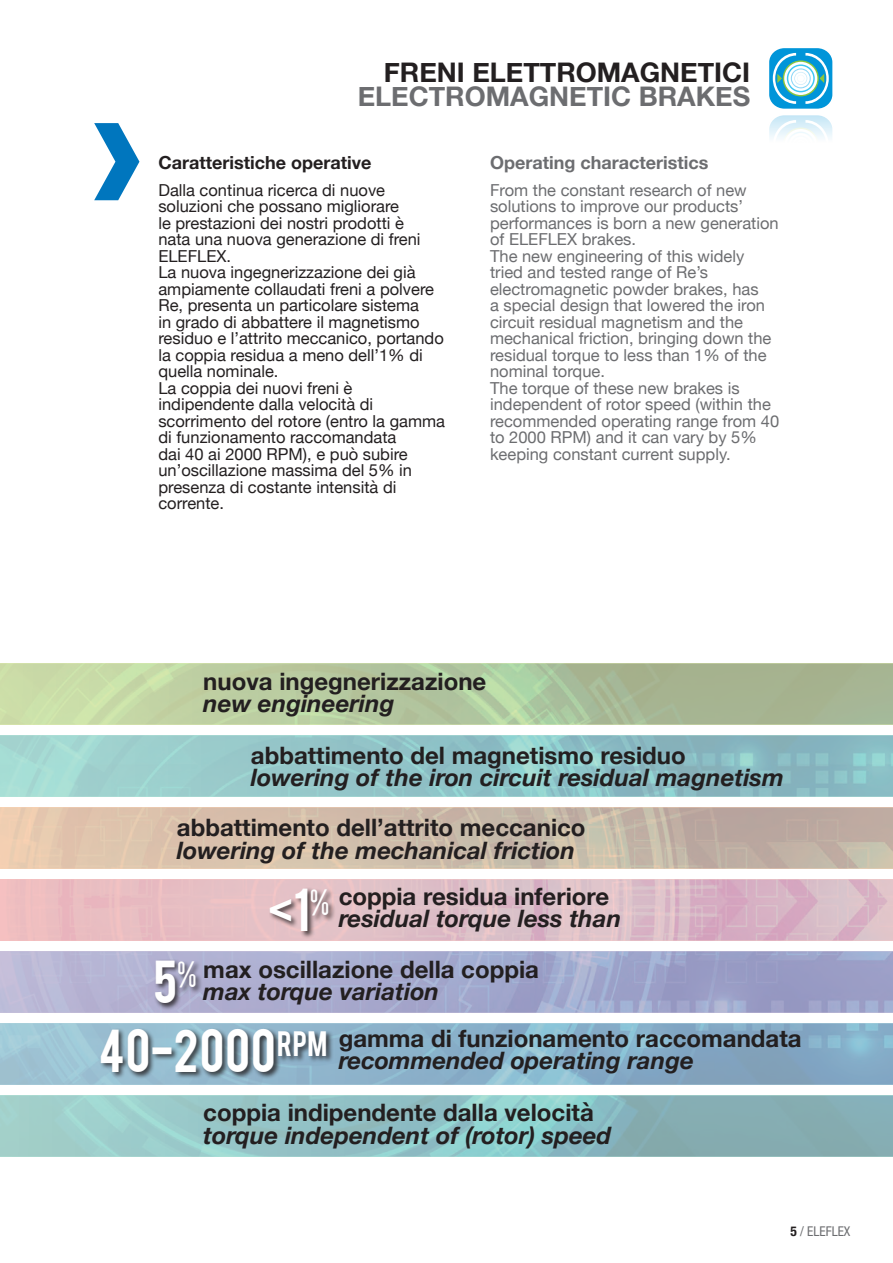
<style>
.page{position:relative;width:893px;height:1263px;background:#fff}
.page>*{position:absolute;margin:0;border:0;box-sizing:border-box;transform-origin:0 0}
.t1{font:47.55px/68.7px "Bebas";letter-spacing:.02em;color:#fff}
.t2{font:27.75px "Bebas";color:#fff}
.t3{font:700 27px "Helvetica Neue";color:#231f20}
.t4{font:700 27px "Helvetica Neue";color:#6c6d70}
.t5{font:700 24px/22.5px "Helvetica Neue";color:#231f20}
.t6{font:italic 700 24px "Helvetica Neue";color:#231f20}
.t7{font:700 18px "Helvetica Neue";color:#231f20}
.t8{font:700 18px "Helvetica Neue";color:#6c6d70}
.t9{font:16.5px/16.5px "Helvetica Neue";color:#231f20}
.t10{font:16.5px/16.5px "Helvetica Neue";color:#6c6d70}
.t11{font:condensed 13.5px "Helvetica Neue LT Std";color:#6c6d70}
.s1{font-family:"Bebas";font-weight:400;font-size:47.55px;color:#fff}
.s2{font-style:italic}
.s3{font-weight:700;color:#231f20}
</style>
<div class="page">
<svg style="left:0;top:663px;width:893px;height:62px;background:#b4c69c"></svg>
<svg style="left:0;top:735px;width:893px;height:62px;background:#93c6c8"></svg>
<svg style="left:0;top:807px;width:893px;height:62px;background:#cebaa9"></svg>
<svg style="left:0;top:879px;width:893px;height:62px;background:#e0bcc5"></svg>
<svg style="left:0;top:951px;width:893px;height:62px;background:#a6aacd"></svg>
<svg style="left:0;top:1023px;width:893px;height:62px;background:#8bb2ca"></svg>
<svg style="left:0;top:1095px;width:893px;height:62px;background:#90c0c2"></svg>
<svg style="left:94px;top:123px;width:45px;height:77px"></svg>
<svg style="left:769px;top:48px;width:64px;height:90px"></svg>
<div style="left:269px;top:887px;width:67px;height:52px;background:#231f20;opacity:.8"></div>
<div style="left:154px;top:959px;width:49px;height:52px;background:#231f20;opacity:.8"></div>
<div style="left:99px;top:1028px;width:235px;height:52px;background:#231f20;opacity:.8"></div>
<h3 class="t3" style="left:384px;top:51px;width:368px">FRENI ELETTROMAGNETICI</h3>
<h3 class="t4" style="left:358px;top:75px;width:394px">ELECTROMAGNETIC BRAKES</h3>
<p class="t7" style="left:158px;top:148px;width:214px">Caratteristiche operative</p>
<p class="t9" style="left:158px;top:183px;width:288px">Dalla continua ricerca di nuove soluzioni che possano migliorare<br>le prestazioni dei nostri prodotti è<br>nata una nuova generazione di freni<br>ELEFLEX.<br>La nuova ingegnerizzazione dei già ampiamente collaudati freni a polvere<br>Re, presenta un particolare sistema<br>in grado di abbattere il magnetismo residuo e l’attrito meccanico, portando la coppia residua a meno dell’1% di quella nominale.<br>La coppia dei nuovi freni è indipendente dalla velocità di scorrimento del rotore (entro la gamma di funzionamento raccomandata<br>dai 40 ai 2000 RPM), e può subire un’oscillazione massima del 5% in presenza di costante intensità di corrente.</p>
<p class="t10" style="left:490px;top:183px;width:291px">From the constant research of new solutions to improve our products’ performances is born a new generation of ELEFLEX brakes.<br>The new engineering of this widely tried and tested range of Re’s electromagnetic powder brakes, has<br>a special design that lowered the iron circuit residual magnetism and the mechanical friction, bringing down the residual torque to less than 1% of the nominal torque.<br>The torque of these new brakes is independent of rotor speed (within the recommended operating range from 40 to 2000 RPM) and it can vary by 5% keeping constant current supply.</p>
<p class="t8" style="left:490px;top:148px;width:220px">Operating characteristics</p>
<h3 class="t5" style="left:203px;top:670px;width:285px">nuova ingegnerizzazione</h3>
<h3 class="t6" style="left:203px;top:685px;width:193px">new engineering</h3>
<h3 class="t5" style="left:251px;top:745px;width:436px">abbattimento del magnetismo residuo</h3>
<h3 class="t6" style="left:251px;top:759px;width:534px">lowering of the iron circuit residual magnetism</h3>
<h3 class="t5" style="left:177px;top:817px;width:410px">abbattimento dell’attrito meccanico</h3>
<h3 class="t6" style="left:177px;top:831px;width:400px">lowering of the mechanical friction</h3>
<h3 class="t5" style="left:268px;top:885px;width:355px;text-indent:71px">coppia residua inferiore <span class="s1">&lt;1</span> <span class="s2">residual torque less than</span></h3>
<h2 class="t2" style="left:310px;top:882px;width:21px">%</h2>
<h3 class="t5" style="left:203px;top:958px;width:337px">max oscillazione della coppia</h3>
<h3 class="t6" style="left:203px;top:973px;width:238px">max torque variation</h3>
<h1 class="t1" style="left:99px;top:944px;width:230px;text-indent:54px">5<sup>%<br></sup>40-2000<sup>RPM</sup></h1>
<h3 class="t5" style="left:339px;top:1028px;width:464px">gamma di funzionamento raccomandata</h3>
<h3 class="t6" style="left:339px;top:1042px;width:357px">recommended operating range</h3>
<h3 class="t5" style="left:203px;top:1102px;width:392px">coppia indipendente dalla velocità</h3>
<h3 class="t6" style="left:203px;top:1116px;width:410px">torque independent of (rotor) speed</h3>
<p class="t11" style="left:790px;top:1223px;width:61px"><span class="s3">5</span> / ELEFLEX</p>
</div>
